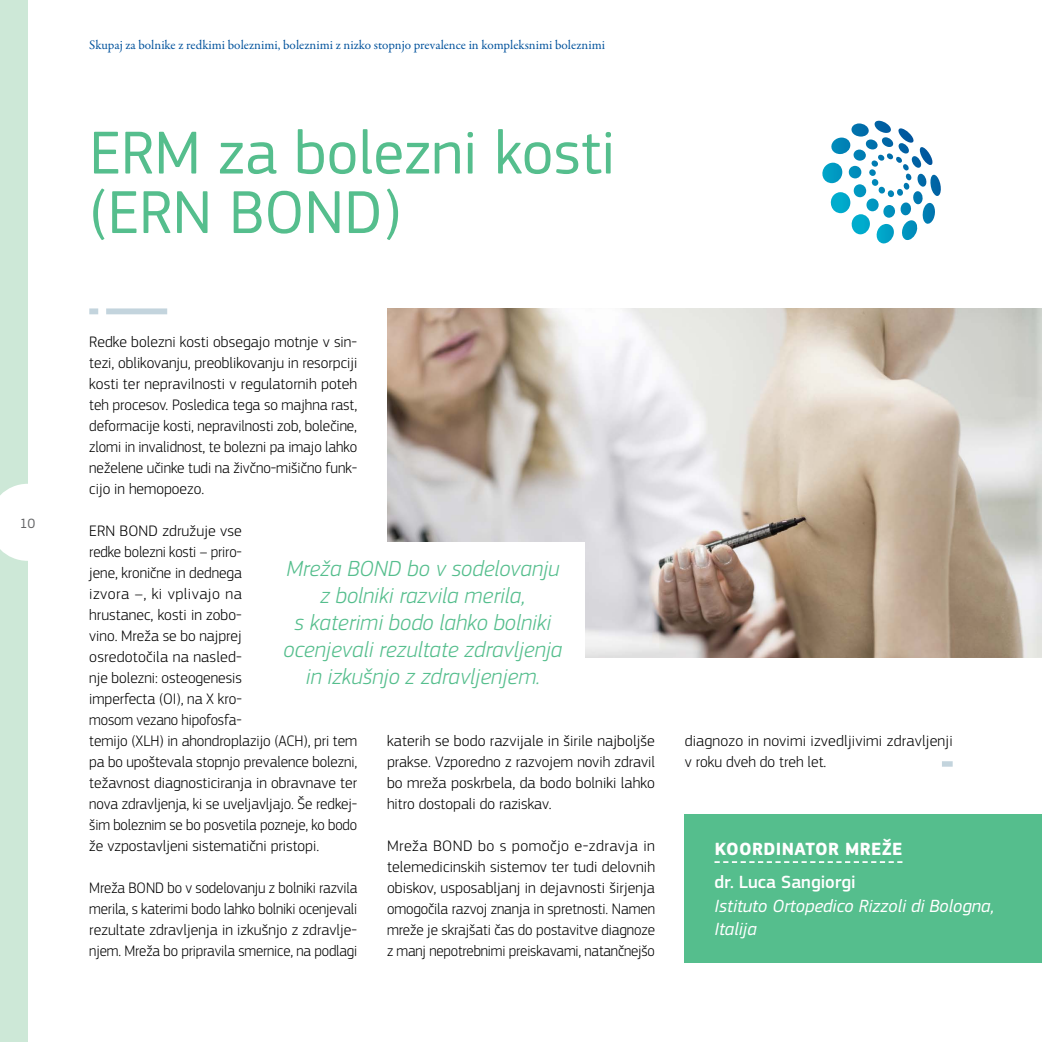
<style>
.page{position:relative;width:1042px;height:1042px;background:#fff}
.page>*{position:absolute;margin:0;border:0;box-sizing:border-box;transform-origin:0 0}
.t1{font:63px/59.5px "EC Square Sans Pro";color:#55be8d}
.t2{font:italic 300 22.75px/27.1px "EC Square Sans Pro";color:#55be8d;text-align:center}
.t3{font:italic 18.38px/23.6px "EC Square Sans Pro";color:#fff}
.t4{font:700 18.38px "EC Square Sans Pro";letter-spacing:.02em;color:#fff}
.t5{font:500 18.38px "EC Square Sans Pro";color:#fff}
.t6{font:300 15.75px/21px "EC Square Sans Pro";color:#000;text-align:justify}
.t7{font:300 15.75px/21px "EC Square Sans Pro";color:#000;text-align:justify;scale:.96 1}
.t8{font:14px "EC Square Sans Pro";color:#636466}
.t9{font:13.12px "Garamond Premr Pro";color:#00529c}
</style>
<div class="page">
<img style="left:387px;top:309px;width:655px;height:348px">
<svg style="left:89px;top:308px;width:79px;height:6px"></svg>
<div style="left:262px;top:542px;width:322px;height:159px;background:#fff"></div>
<svg style="left:942px;top:761px;width:10px;height:6px"></svg>
<div style="left:685px;top:813px;width:357px;height:149px;background:#55be8d"></div>
<svg style="left:714px;top:861px;width:188px;height:2px"></svg>
<div style="left:0;top:0;width:28px;height:1042px;background:#cde8d7"></div>
<svg style="left:0;top:484px;width:28px;height:77px;background:#fafcfb"></svg>
<svg style="left:822px;top:120px;width:119px;height:124px"></svg>
<p class="t8" style="left:20px;top:515px;width:17px">10</p>
<p class="t9" style="left:89px;top:37px;width:517px">Skupaj za bolnike z redkimi boleznimi, boleznimi z nizko stopnjo prevalence in kompleksnimi boleznimi</p>
<h1 class="t1" style="left:89px;top:123px;width:527px">ERM za bolezni kosti (ERN BOND)</h1>
<p class="t6" style="left:89px;top:331px;width:269px">Redke bolezni kosti obsegajo motnje v sin&shy;tezi, oblikovanju, preoblikovanju in resorpciji kosti ter nepravilnosti v regulatornih poteh teh procesov. Posledica tega so majhna rast, deformacije kosti, nepravilnosti zob, bolečine, zlomi in invalidnost, te bolezni pa imajo lahko neželene učinke tudi na živčno-mišično funk&shy;cijo in hemopoezo.</p>
<p class="t6" style="left:89px;top:520px;width:270px;text-align:left">ERN BOND združuje vse<br>redke bolezni kosti – priro-<br>jene, kronične in dednega<br>izvora –, ki vplivajo na<br>hrustanec, kosti in zobo-<br>vino. Mreža se bo najprej<br>osredotočila na nasled-<br>nje bolezni: osteogenesis<br>imperfecta (OI), na X kro-<br>mosom vezano hipofosfa-<br>temijo (XLH) in ahondroplazijo (ACH), pri tem pa bo upoštevala stopnjo prevalence bolezni, težavnost diagnosticiranja in obravnave ter nova zdravljenja, ki se uveljavljajo. Še redkej&shy;šim boleznim se bo posvetila pozneje, ko bodo že vzpostavljeni sistematični pristopi.</p>
<p class="t7" style="left:89px;top:877px;width:281px">Mreža BOND bo v sodelovanju z bolniki razvila merila, s katerimi bodo lahko bolniki ocenjevali rezultate zdravljenja in izkušnjo z zdravlje&shy;njem. Mreža bo pripravila smernice, na podlagi</p>
<h2 class="t2" style="left:283px;top:555px;width:280px">Mreža BOND bo v sodelovanju z bolniki razvila merila,<br>s katerimi bodo lahko bolniki ocenjevali rezultate zdravljenja in izkušnjo z zdravljenjem.</h2>
<p class="t6" style="left:387px;top:730px;width:269px">katerih se bodo razvijale in širile najboljše prakse. Vzporedno z razvojem novih zdravil bo mreža poskrbela, da bodo bolniki lahko hitro dostopali do raziskav.</p>
<p class="t6" style="left:387px;top:835px;width:270px">Mreža BOND bo s pomočjo e-zdravja in telemedicinskih sistemov ter tudi delovnih obiskov, usposabljanj in dejavnosti širjenja omogočila razvoj znanja in spretnosti. Namen mreže je skrajšati čas do postavitve diagnoze z manj nepotrebnimi preiskavami, natančnejšo</p>
<p class="t6" style="left:685px;top:730px;width:269px">diagnozo in novimi izvedljivimi zdravljenji v roku dveh do treh let.</p>
<p class="t4" style="left:715px;top:837px;width:189px">KOORDINATOR MREŽE</p>
<p class="t5" style="left:714px;top:871px;width:143px">dr. Luca Sangiorgi</p>
<p class="t3" style="left:714px;top:894px;width:281px">Istituto Ortopedico Rizzoli di Bologna,<br>Italija</p>
</div>
